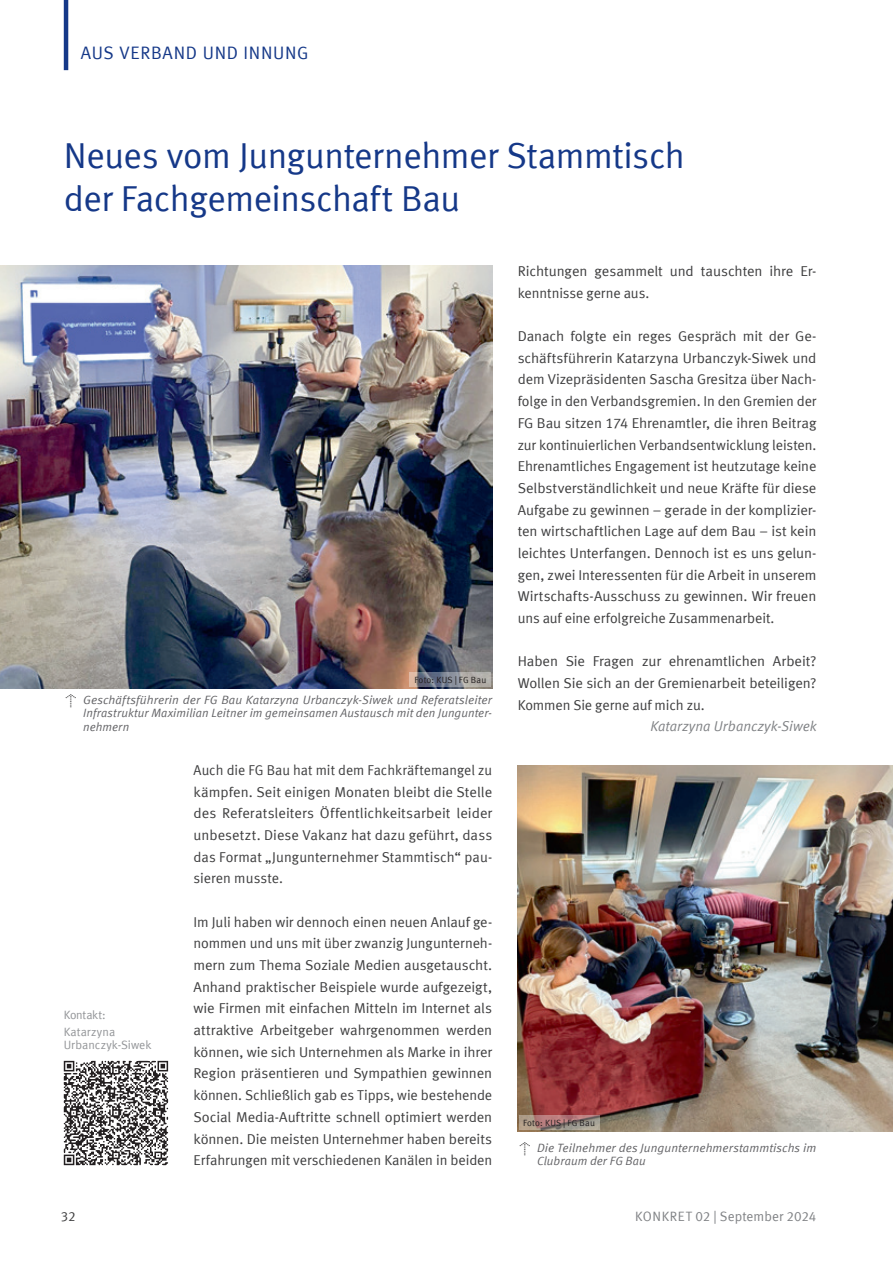
<style>
.page{position:relative;width:893px;height:1263px;background:#fff}
.page>*{position:absolute;margin:0;border:0;box-sizing:border-box;transform-origin:0 0}
.Fließtext{font:36px "Meta Normal LF";letter-spacing:-.015em;color:#153888}
.Fließtext-2{font:18px "Meta Normal LF";letter-spacing:.04em;color:#153888}
.Fließtext-3{font:14.25px/21.8px "Meta Normal LF";letter-spacing:-.005em;color:#3e3e3f;text-align:justify}
.Fließtext-4{font:italic 14.25px "Meta Normal LF";letter-spacing:.005em;color:#808285}
.t1{font:13.5px "Meta Normal LF";letter-spacing:.01em;color:#808285}
.t2{font:13.5px "Meta Normal LF";color:#3e3e3f}
.Fließtext-5{font:italic 12px/13.5px "Meta Normal LF";letter-spacing:.01em;color:#636366}
.Fließtext-6{font:12px "Meta Normal LF";letter-spacing:.005em;color:#939598}
.Fließtext-7{font:12px "Meta Normal LF";letter-spacing:-.02em;color:#939598}
.Fließtext-8{font:9px "Meta Normal LF";letter-spacing:.025em;color:#231f20}
.s1{font-family:"Meta Normal Italic Expert";font-style:normal;color:#3e3e3f}
</style>
<div class="page">
<img style="left:0;top:266px;width:492px;height:422px">
<svg style="left:64px;top:1061px;width:104px;height:104px"></svg>
<svg style="left:410px;top:672px;width:81px;height:15px"></svg>
<img style="left:518px;top:766px;width:375px;height:365px">
<svg style="left:519px;top:1115px;width:80px;height:15px"></svg>
<hr style="left:64px;top:0;width:4px;height:70px;background:#153888">
<p class="Fließtext-2" style="left:81px;top:42px;width:229px">AUS VERBAND UND INNUNG</p>
<p class="Fließtext" style="left:64px;top:134px;width:623px">Neues vom Jungunternehmer Stammtisch</p>
<p class="Fließtext" style="left:64px;top:178px;width:398px">der Fachgemeinschaft Bau</p>
<p class="Fließtext-8" style="left:414px;top:674px;width:73px">Foto: KUS | FG Bau</p>
<p class="Fließtext-5" style="left:83px;top:693px;width:411px;text-align:justify;text-indent:-19px"><span class="s1">m</span> Geschäftsführerin der FG Bau Katarzyna Urbanczyk-Siwek und Referatsleiter Infrastruktur Maximilian Leitner im gemeinsamen Austausch mit den Jungunter&shy;nehmern</p>
<p class="Fließtext-7" style="left:64px;top:1008px;width:43px">Kontakt:</p>
<p class="Fließtext-6" style="left:64px;top:1024px;width:53px">Katarzyna</p>
<p class="Fließtext-6" style="left:64px;top:1038px;width:89px">Urbanczyk-Siwek</p>
<p class="Fließtext-3" style="left:193px;top:759px;width:300px">Auch die FG Bau hat mit dem Fachkräftemangel zu kämpfen. Seit einigen Monaten bleibt die Stelle des Referatsleiters Öffentlichkeitsarbeit leider unbesetzt. Diese Vakanz hat dazu geführt, dass das Format „Jungunternehmer Stammtisch“ pau&shy;sieren musste.</p>
<p class="Fließtext-3" style="left:193px;top:911px;width:300px">Im Juli haben wir dennoch einen neuen Anlauf ge&shy;nommen und uns mit über zwanzig Jungunterneh&shy;mern zum Thema Soziale Medien ausgetauscht.<br>Anhand praktischer Beispiele wurde aufgezeigt, wie Firmen mit einfachen Mitteln im Internet als attraktive Arbeitgeber wahrgenommen werden können, wie sich Unternehmen als Marke in ihrer Region präsentieren und Sympathien gewinnen können. Schließlich gab es Tipps, wie bestehende Social Media-Auftritte schnell optimiert werden können. Die meisten Unternehmer haben bereits Erfahrungen mit verschiedenen Kanälen in beiden</p>
<p class="Fließtext-3" style="left:518px;top:260px;width:300px">Richtungen gesammelt und tauschten ihre Er&shy;kenntnisse gerne aus.</p>
<p class="Fließtext-3" style="left:518px;top:325px;width:300px">Danach folgte ein reges Gespräch mit der Ge&shy;schäftsführerin Katarzyna Urbanczyk-Siwek und dem Vizepräsidenten Sascha Gresitza über Nach&shy;folge in den Verbandsgremien. In den Gremien der FG Bau sitzen 174 Ehrenamtler, die ihren Beitrag zur kontinuierlichen Verbandsentwicklung leisten.<br>Ehrenamtliches Engagement ist heutzutage keine Selbstverständlichkeit und neue Kräfte für diese Aufgabe zu gewinnen – gerade in der komplizier&shy;ten wirtschaftlichen Lage auf dem Bau – ist kein leichtes Unterfangen. Dennoch ist es uns gelun&shy;gen, zwei Interessenten für die Arbeit in unserem Wirtschafts-Ausschuss zu gewinnen. Wir freuen uns auf eine erfolgreiche Zusammenarbeit.</p>
<p class="Fließtext-3" style="left:518px;top:650px;width:300px">Haben Sie Fragen zur ehrenamtlichen Arbeit?<br>Wollen Sie sich an der Gremienarbeit beteiligen?<br>Kommen Sie gerne auf mich zu.</p>
<p class="Fließtext-4" style="left:650px;top:718px;width:168px">Katarzyna Urbanczyk-Siwek</p>
<p class="Fließtext-8" style="left:523px;top:1117px;width:73px">Foto: KUS | FG Bau</p>
<p class="Fließtext-5" style="left:537px;top:1140px;width:281px;text-indent:-19px"><span class="s1">m</span> Die Teilnehmer des Jungunternehmerstammtischs im<br>Clubraum der FG Bau</p>
<p class="t2" style="left:61px;top:1209px;width:16px">32</p>
<p class="t1" style="left:635px;top:1209px;width:183px">KONKRET 02 | September 2024</p>
</div>
